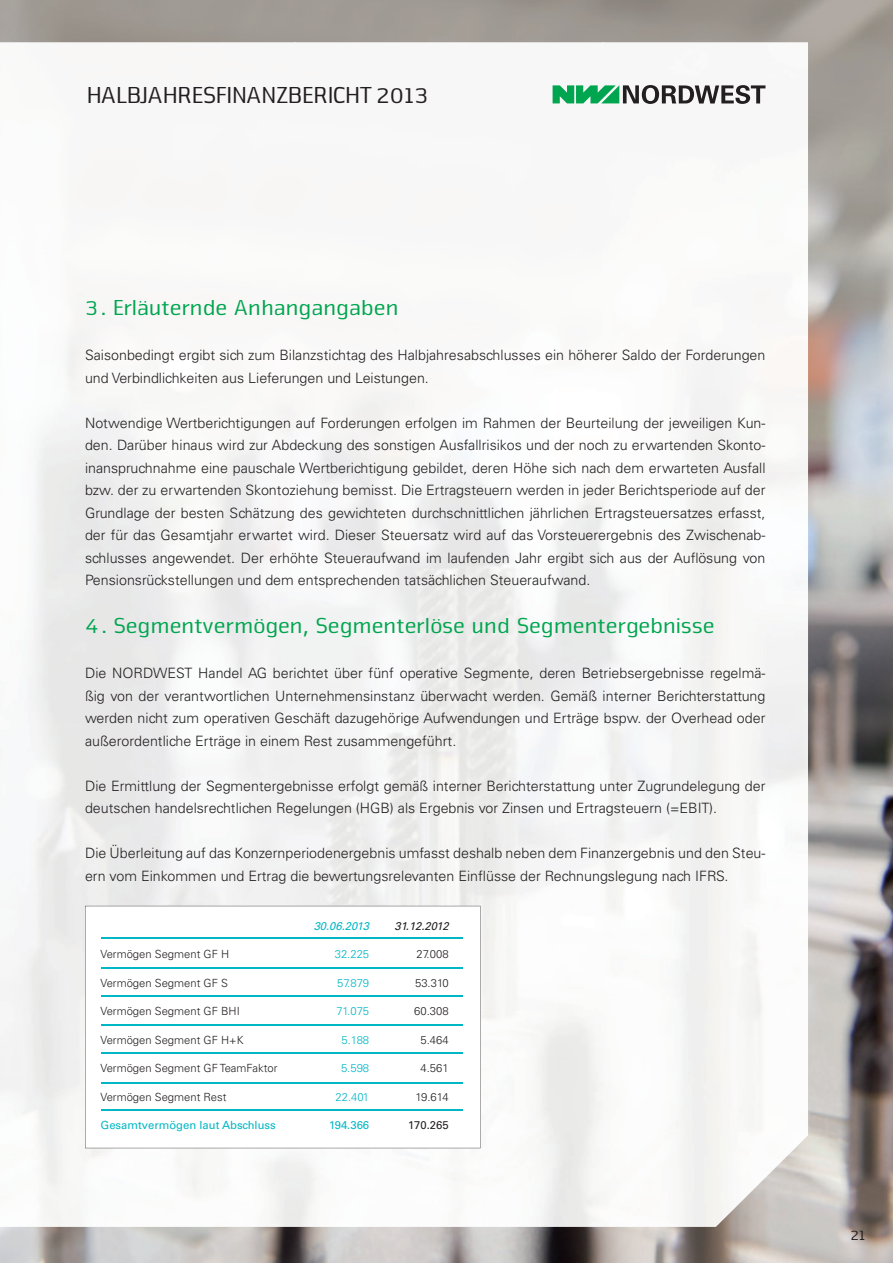
<style>
.page{position:relative;width:893px;height:1263px;background:#fff}
.page>*{position:absolute;margin:0;border:0;box-sizing:border-box;transform-origin:0 0}
.t1{font:24px "Nuri";color:#231f20}
.t2{font:22.5px "Nuri";letter-spacing:.025em;color:#00a54f}
.t3{font:15px "Nuri";color:#231f20}
.t4{font:300 14.25px/22.5px "Univers LT Std";color:#231f20}
.t5{font:300 11.25px "Univers LT Std";color:#231f20}
.t6{font:300 11.25px "Univers LT Std";color:#00b7c5}
.t7{font:11.25px "Univers LT Std";color:#00b7c5}
.t8{font:italic 11.25px "Univers LT Std";color:#00b7c5}
.t9{font:italic 11.25px "Univers LT Std";letter-spacing:-.015em;color:#231f20}
.t10{font:11.25px "Univers LT Std";color:#231f20}
</style>
<div class="page">
<img style="left:0;top:0;width:893px;height:1263px">
<img style="left:0;top:43px;width:808px;height:1184px">
<svg style="left:552px;top:85px;width:213px;height:19px"></svg>
<svg style="left:85px;top:906px;width:395px;height:242px"></svg>
<hr style="left:101px;top:938px;width:361px;height:1px;background:#00b7c5">
<hr style="left:101px;top:968px;width:361px;height:1px;background:#00b7c5">
<hr style="left:101px;top:996px;width:361px;height:1px;background:#00b7c5">
<hr style="left:101px;top:1024px;width:361px;height:2px;background:#00b7c5">
<hr style="left:101px;top:1053px;width:361px;height:1px;background:#00b7c5">
<hr style="left:101px;top:1082px;width:361px;height:2px;background:#00b7c5">
<hr style="left:101px;top:1109px;width:361px;height:2px;background:#00b7c5">
<h1 class="t1" style="left:85px;top:88px;width:344px">HALBJAHRESFINANZBERICHT 2013</h1>
<h2 class="t2" style="left:85px;top:301px;width:313px">3. Erläuternde Anhangangaben</h2>
<p class="t4" style="left:85px;top:345px;width:682px">Saisonbedingt ergibt sich zum Bilanzstichtag des Halbjahresabschlusses ein höherer Saldo der Forderungen und Verbindlichkeiten aus Lieferungen und Leistungen.</p>
<p class="t4" style="left:85px;top:412px;width:682px;text-align:justify">Notwendige Wertberichtigungen auf Forderungen erfolgen im Rahmen der Beurteilung der jeweiligen Kun&shy;den. Darüber hinaus wird zur Abdeckung des sonstigen Ausfallrisikos und der noch zu erwartenden Skonto&shy;inanspruchnahme eine pauschale Wertberichtigung gebildet, deren Höhe sich nach dem erwarteten Ausfall bzw. der zu erwartenden Skontoziehung bemisst. Die Ertragsteuern werden in jeder Berichtsperiode auf der Grundlage der besten Schätzung des gewichteten durchschnittlichen jährlichen Ertragsteuersatzes erfasst, der für das Gesamtjahr erwartet wird. Dieser Steuersatz wird auf das Vorsteuerergebnis des Zwischenab&shy;schlusses angewendet. Der erhöhte Steueraufwand im laufenden Jahr ergibt sich aus der Auflösung von Pensionsrückstellungen und dem entsprechenden tatsächlichen Steueraufwand.</p>
<h2 class="t2" style="left:85px;top:619px;width:629px">4. Segmentvermögen, Segmenterlöse und Segmentergebnisse</h2>
<p class="t4" style="left:85px;top:663px;width:682px;text-align:justify">Die NORDWEST Handel AG berichtet über fünf operative Segmente, deren Betriebsergebnisse regelmä&shy;ßig von der verantwortlichen Unternehmensinstanz überwacht werden. Gemäß interner Berichterstattung werden nicht zum operativen Geschäft dazugehörige Aufwendungen und Erträge bspw. der Overhead oder außerordentliche Erträge in einem Rest zusammengeführt.</p>
<p class="t4" style="left:85px;top:775px;width:682px">Die Ermittlung der Segmentergebnisse erfolgt gemäß interner Berichterstattung unter Zugrundelegung der deutschen handelsrechtlichen Regelungen (HGB) als Ergebnis vor Zinsen und Ertragsteuern (=EBIT).</p>
<p class="t4" style="left:85px;top:843px;width:682px">Die Überleitung auf das Konzernperiodenergebnis umfasst deshalb neben dem Finanzergebnis und den Steu&shy;ern vom Einkommen und Ertrag die bewertungsrelevanten Einflüsse der Rechnungslegung nach IFRS.</p>
<p class="t8" style="left:314px;top:921px;width:57px">30.06.2013</p>
<p class="t9" style="left:394px;top:921px;width:56px">31.12.2012</p>
<p class="t5" style="left:101px;top:949px;width:130px">Vermögen Segment GF H</p>
<p class="t6" style="left:335px;top:949px;width:36px">32.225</p>
<p class="t5" style="left:416px;top:949px;width:34px">27.008</p>
<p class="t5" style="left:101px;top:978px;width:129px">Vermögen Segment GF S</p>
<p class="t6" style="left:337px;top:978px;width:34px">57.879</p>
<p class="t5" style="left:415px;top:978px;width:35px">53.310</p>
<p class="t5" style="left:101px;top:1006px;width:141px">Vermögen Segment GF BHI</p>
<p class="t6" style="left:336px;top:1006px;width:34px">71.075</p>
<p class="t5" style="left:414px;top:1006px;width:36px">60.308</p>
<p class="t5" style="left:101px;top:1035px;width:144px">Vermögen Segment GF H+K</p>
<p class="t6" style="left:341px;top:1035px;width:29px">5.188</p>
<p class="t5" style="left:420px;top:1035px;width:30px">5.464</p>
<p class="t5" style="left:101px;top:1063px;width:178px">Vermögen Segment GF TeamFaktor</p>
<p class="t6" style="left:341px;top:1063px;width:30px">5.598</p>
<p class="t5" style="left:420px;top:1063px;width:30px">4.561</p>
<p class="t5" style="left:101px;top:1092px;width:127px">Vermögen Segment Rest</p>
<p class="t6" style="left:336px;top:1092px;width:35px">22.401</p>
<p class="t5" style="left:415px;top:1092px;width:35px">19.614</p>
<p class="t7" style="left:101px;top:1120px;width:177px">Gesamtvermögen laut Abschluss</p>
<p class="t7" style="left:329px;top:1120px;width:41px">194.366</p>
<p class="t10" style="left:408px;top:1120px;width:42px">170.265</p>
<p class="t3" style="left:850px;top:1230px;width:17px">21</p>
</div>
